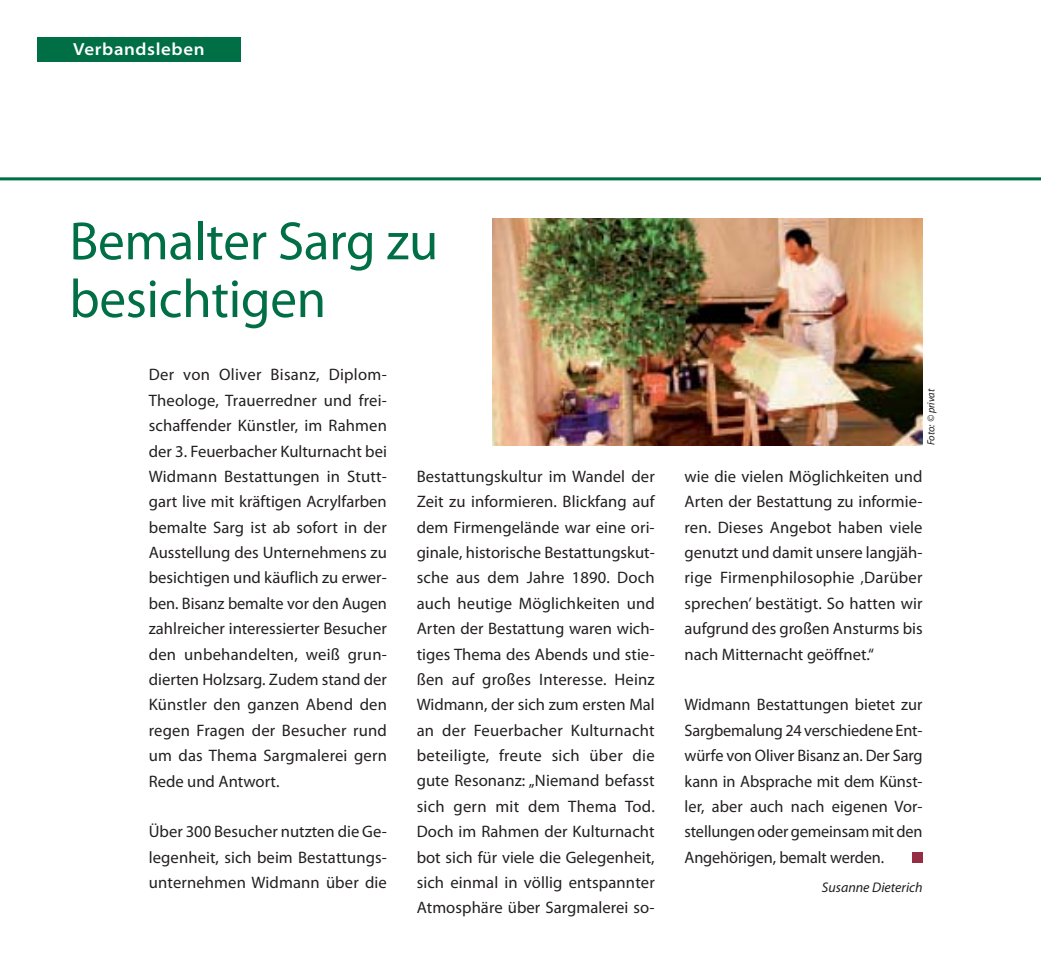
<style>
.page{position:relative;width:1041px;height:953px;background:#fff}
.page>*{position:absolute;margin:0;border:0;box-sizing:border-box;transform-origin:0 0}
.t1{font:54.25px/57.8px "Myriad Pro";letter-spacing:-.005em;color:#006f45}
.t2{font:600 semi-expanded 17.5px "Myriad Pro";letter-spacing:.035em;color:#fff}
.t3{font:16.62px/25.4px "Myriad Pro";letter-spacing:.005em;color:#231f20;text-align:justify}
.t4{font:italic 14px "Myriad Pro";color:#231f20}
.t5{font:italic 10.5px "Myriad Pro";color:#231f20}
</style>
<div class="page">
<div style="left:37px;top:37px;width:203px;height:25px;background:#006f45"></div>
<hr style="left:0;top:177px;width:1041px;height:3px;background:#006f45">
<div style="left:912px;top:852px;width:10px;height:10px;background:#952e45"></div>
<img style="left:492px;top:218px;width:430px;height:227px">
<p class="t2" style="left:73px;top:39px;width:133px">Verbandsleben</p>
<h1 class="t1" style="left:69px;top:216px;width:370px">Bemalter Sarg zu besichtigen</h1>
<p class="t3" style="left:149px;top:363px;width:240px">Der von Oliver Bisanz, Diplom-Theologe, Trauerredner und frei&shy;schaffender Künstler, im Rahmen der 3. Feuerbacher Kulturnacht bei Widmann Bestattungen in Stutt&shy;gart live mit kräftigen Acrylfarben bemalte Sarg ist ab sofort in der Ausstellung des Unternehmens zu besichtigen und käuflich zu erwer&shy;ben. Bisanz bemalte vor den Augen zahlreicher interessierter Besucher den unbehandelten, weiß grun&shy;dierten Holzsarg. Zudem stand der Künstler den ganzen Abend den regen Fragen der Besucher rund um das Thema Sargmalerei gern Rede und Antwort.</p>
<p class="t3" style="left:149px;top:820px;width:240px">Über 300 Besucher nutzten die Ge&shy;legenheit, sich beim Bestattungs&shy;unternehmen Widmann über die</p>
<p class="t5" style="left:925px;top:445px;width:58px;rotate:-90deg">Foto: © privat</p>
<p class="t3" style="left:417px;top:464px;width:240px">Bestattungskultur im Wandel der Zeit zu informieren. Blickfang auf dem Firmengelände war eine ori&shy;ginale, historische Bestattungskut&shy;sche aus dem Jahre 1890. Doch auch heutige Möglichkeiten und Arten der Bestattung waren wich&shy;tiges Thema des Abends und stie&shy;ßen auf großes Interesse. Heinz Widmann, der sich zum ersten Mal an der Feuerbacher Kulturnacht beteiligte, freute sich über die gute Resonanz: „Niemand befasst sich gern mit dem Thema Tod.<br>Doch im Rahmen der Kulturnacht bot sich für viele die Gelegenheit, sich einmal in völlig entspannter Atmosphäre über Sargmalerei so-</p>
<p class="t3" style="left:684px;top:464px;width:240px">wie die vielen Möglichkeiten und Arten der Bestattung zu informie&shy;ren. Dieses Angebot haben viele genutzt und damit unsere langjäh&shy;rige Firmenphilosophie ‚Darüber sprechen’ bestätigt. So hatten wir aufgrund des großen Ansturms bis nach Mitternacht geöffnet.“</p>
<p class="t3" style="left:684px;top:693px;width:240px">Widmann Bestattungen bietet zur Sargbemalung 24 verschiedene Ent&shy;würfe von Oliver Bisanz an. Der Sarg kann in Absprache mit dem Künst&shy;ler, aber auch nach eigenen Vor&shy;stellungen oder gemeinsam mit den Angehörigen, bemalt werden.</p>
<p class="t4" style="left:822px;top:879px;width:102px">Susanne Dieterich</p>
</div>
